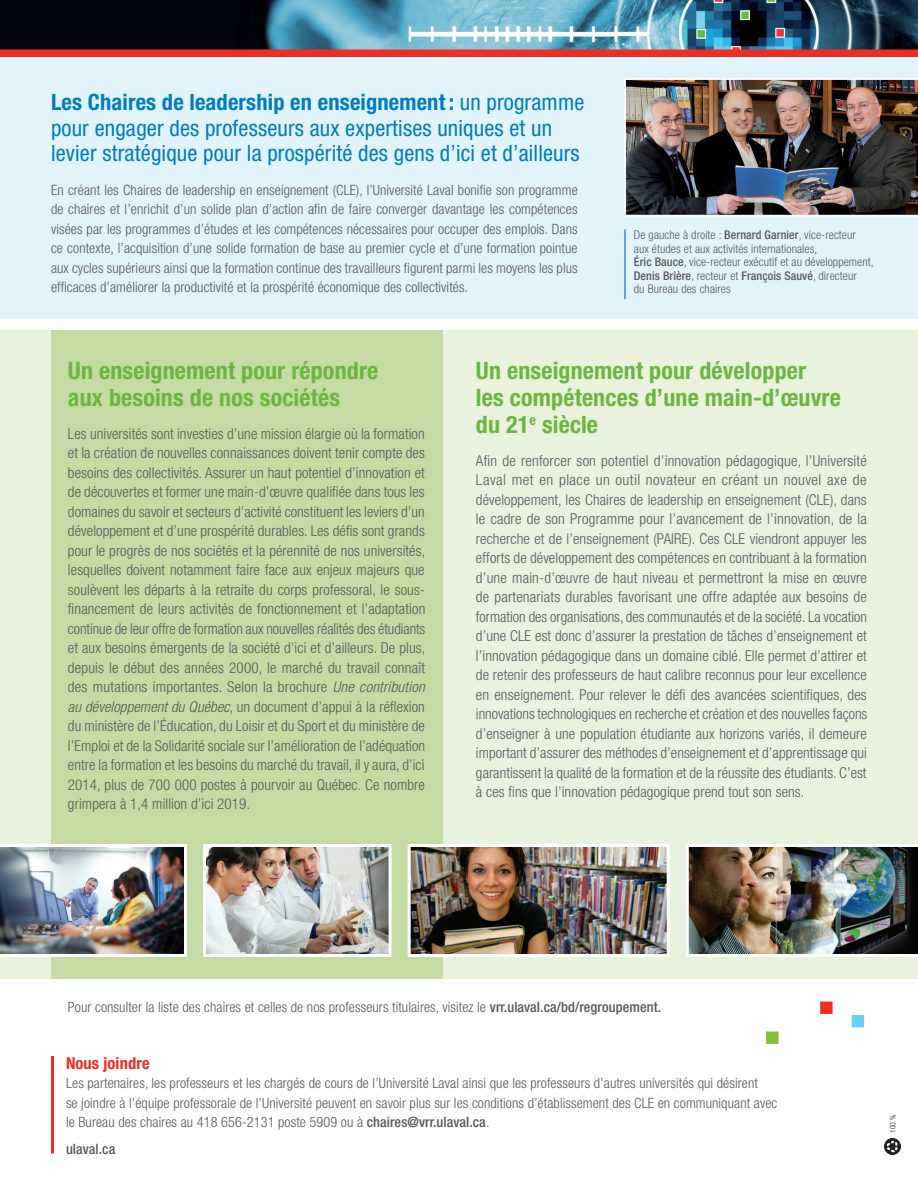
<style>
.page{position:relative;width:918px;height:1188px;background:#fff}
.page>*{position:absolute;margin:0;border:0;box-sizing:border-box;transform-origin:0 0}
.sous-titre{font:700 condensed 24px/27px "Helvetica Neue";letter-spacing:.005em;color:#6cb640}
.sous-titre-2{font:condensed 22.5px/25.5px "Helvetica Neue";letter-spacing:.005em;color:#007cc2}
.texte_courant_justif{font:700 condensed 16.5px "Helvetica Neue";letter-spacing:.005em;color:#ee2e22}
.texte_courant_justif-2{font:300 condensed 15px/19.5px "Helvetica Neue";letter-spacing:.005em;color:#57585a;text-align:justify}
.puce_chaire{font:300 condensed 15px/19.5px "Helvetica Neue";letter-spacing:.005em;color:#57585a;text-align:justify}
.texte_courant_justif-3{font:300 condensed 14.25px/19.5px "Helvetica Neue";letter-spacing:.005em;color:#57585a;text-align:justify}
.texte_courant_justif-4{font:500 condensed 14.25px "Helvetica Neue";letter-spacing:.005em;color:#57585a}
.texte_producteurs{font:300 condensed 12px/13.5px "Helvetica Neue";letter-spacing:.005em;color:#57585a}
.imprimé_au_Canada{font:300 condensed 7.5px "Helvetica Neue";color:#231f20}
.s1{font-weight:700}
.s2{font-weight:500}
.s3{font-style:italic}
</style>
<div class="page">
<div style="left:0;top:55px;width:918px;height:264px;background:#e1f4fc"></div>
<div style="left:0;top:330px;width:918px;height:649px;background:#e9f2dd"></div>
<div style="left:51px;top:330px;width:391px;height:649px;background:#c4dba4"></div>
<img style="left:0;top:0;width:918px;height:49px">
<hr style="left:51px;top:1056px;width:3px;height:98px;background:#ee2e22">
<div style="left:0;top:49px;width:918px;height:8px;background:#ee2e22"></div>
<svg style="left:884px;top:1138px;width:17px;height:17px"></svg>
<svg style="left:886px;top:1140px;width:14px;height:14px"></svg>
<div style="left:819px;top:1000px;width:15px;height:15px;background:#ee2e22;border:1px solid #fff"></div>
<div style="left:851px;top:1014px;width:14px;height:15px;background:#6bcff6;border:1px solid #fff"></div>
<div style="left:765px;top:1030px;width:15px;height:15px;background:#85bd3b;border:1px solid #fff"></div>
<img style="left:624px;top:78px;width:294px;height:138px">
<hr style="left:624px;top:229px;width:2px;height:70px;background:#3a8dcb">
<img style="left:207px;top:848px;width:181px;height:105px">
<div style="left:203px;top:844px;width:189px;height:113px;border:3px solid #fff"></div>
<img style="left:686px;top:844px;width:232px;height:113px">
<img style="left:0;top:844px;width:187px;height:113px">
<img style="left:412px;top:848px;width:254px;height:105px">
<div style="left:408px;top:844px;width:262px;height:113px;border:3px solid #fff"></div>
<p class="sous-titre-2" style="left:51px;top:90px;width:535px"><span class="s1">Les Chaires de leadership en enseignement:</span> un programme pour engager des professeurs aux expertises uniques et un levier stratégique pour la prospérité des gens d’ici et d’ailleurs</p>
<p class="texte_courant_justif-3" style="left:51px;top:180px;width:528px">En créant les Chaires de leadership en enseignement (CLE), l’Université Laval bonifie son programme de chaires et l’enrichit d’un solide plan d’action afin de faire converger davantage les compétences visées par les programmes d’études et les compétences nécessaires pour occuper des emplois. Dans ce contexte, l’acquisition d’une solide formation de base au premier cycle et d’une formation pointue aux cycles supérieurs ainsi que la formation continue des travailleurs figurent parmi les moyens les plus efficaces d’améliorer la productivité et la prospérité économique des collectivités.</p>
<p class="texte_producteurs" style="left:634px;top:228px;width:241px">De gauche à droite : <span class="s2">Bernard Garnier</span>, vice-recteur aux études et aux activités internationales,<br><span class="s2">Éric Bauce</span>, vice-recteur exécutif et au développement, <span class="s2">Denis Brière</span>, recteur et <span class="s2">François Sauvé</span>, directeur<br>du Bureau des chaires</p>
<p class="sous-titre" style="left:68px;top:356px;width:312px">Un enseignement pour répondre aux besoins de nos sociétés</p>
<p class="texte_courant_justif-2" style="left:68px;top:423px;width:359px">Les universités sont investies d’une mission élargie où la formation et la création de nouvelles connaissances doivent tenir compte des besoins des collectivités. Assurer un haut potentiel d’innovation et de découvertes et former une main-d’œuvre qualifiée dans tous les domaines du savoir et secteurs d’activité constituent les leviers d’un développement et d’une prospérité durables. Les défis sont grands pour le progrès de nos sociétés et la pérennité de nos universités, lesquelles doivent notamment faire face aux enjeux majeurs que soulèvent les départs à la retraite du corps professoral, le sous&shy;financement de leurs activités de fonctionnement et l’adaptation continue de leur offre de formation aux nouvelles réalités des étudiants et aux besoins émergents de la société d’ici et d’ailleurs. De plus, depuis le début des années 2000, le marché du travail connaît des mutations importantes. Selon la brochure <span class="s3">Une contribution au développement du Québec</span>, un document d’appui à la réflexion du ministère de l’Éducation, du Loisir et du Sport et du ministère de l’Emploi et de la Solidarité sociale sur l’amélioration de l’adéquation entre la formation et les besoins du marché du travail, il y aura, d’ici 2014, plus de 700 000 postes à pourvoir au Québec. Ce nombre grimpera à 1,4 million d’ici 2019.</p>
<p class="sous-titre" style="left:476px;top:356px;width:366px">Un enseignement pour développer<br>les compétences d’une main-d’œuvre du 21<sup>e</sup> siècle</p>
<p class="puce_chaire" style="left:476px;top:450px;width:393px">Afin de renforcer son potentiel d’innovation pédagogique, l’Université Laval met en place un outil novateur en créant un nouvel axe de développement, les Chaires de leadership en enseignement (CLE), dans le cadre de son Programme pour l’avancement de l’innovation, de la recherche et de l’enseignement (PAIRE). Ces CLE viendront appuyer les efforts de développement des compétences en contribuant à la formation d’une main-d’œuvre de haut niveau et permettront la mise en œuvre de partenariats durables favorisant une offre adaptée aux besoins de formation des organisations, des communautés et de la société. La vocation d’une CLE est donc d’assurer la prestation de tâches d’enseignement et l’innovation pédagogique dans un domaine ciblé. Elle permet d’attirer et de retenir des professeurs de haut calibre reconnus pour leur excellence en enseignement. Pour relever le défi des avancées scientifiques, des innovations technologiques en recherche et création et des nouvelles façons d’enseigner à une population étudiante aux horizons variés, il demeure important d’assurer des méthodes d’enseignement et d’apprentissage qui garantissent la qualité de la formation et de la réussite des étudiants. C’est à ces fins que l’innovation pédagogique prend tout son sens.</p>
<p class="texte_courant_justif-3" style="left:68px;top:997px;width:595px">Pour consulter la liste des chaires et celles de nos professeurs titulaires, visitez le <span class="s2">vrr.ulaval.ca/bd/regroupement.</span></p>
<p class="texte_courant_justif" style="left:66px;top:1053px;width:85px">Nous joindre</p>
<p class="texte_courant_justif-3" style="left:66px;top:1073px;width:713px;text-align:left">Les partenaires, les professeurs et les chargés de cours de l’Université Laval ainsi que les professeurs d’autres universités qui désirent<br>se joindre à l’équipe professorale de l’Université peuvent en savoir plus sur les conditions d’établissement des CLE en communiquant avec le Bureau des chaires au 418 656-2131 poste 5909 ou à <span class="s2">chaires@vrr.ulaval.ca</span>.</p>
<p class="texte_courant_justif-4" style="left:66px;top:1140px;width:51px">ulaval.ca</p>
<p class="imprimé_au_Canada" style="left:889px;top:1133px;width:20px;rotate:-90deg">100 %</p>
</div>
